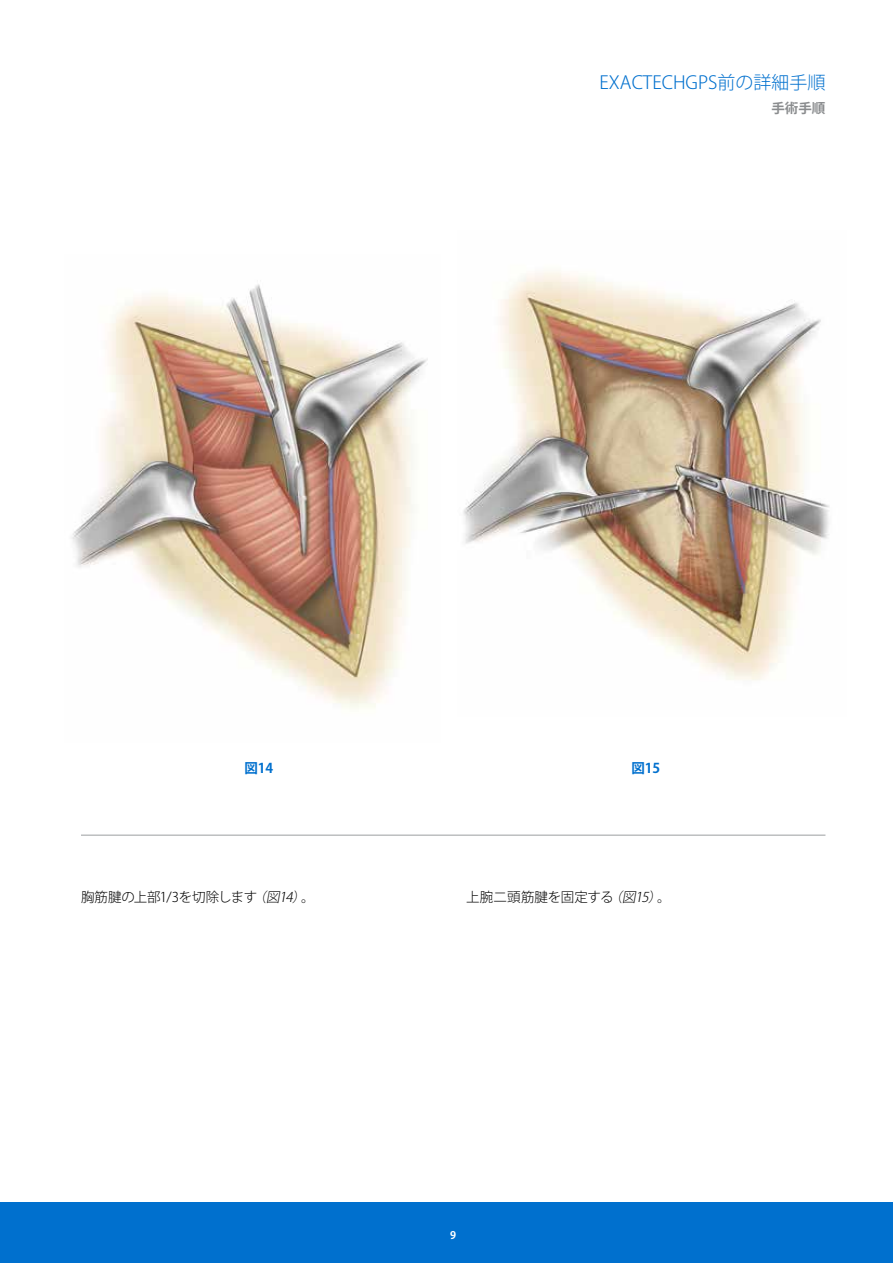
<style>
.page{position:relative;width:893px;height:1263px;background:#fff}
.page>*{position:absolute;margin:0;border:0;box-sizing:border-box;transform-origin:0 0}
.t1{font:300 18px "Koz Go Pro";color:#0070ce}
.t2{font:300 13.5px "Koz Go Pro";letter-spacing:-.01em;color:#000}
.t3{font:700 13.5px "Koz Go Pro";color:#0070ce}
.t4{font:700 13.5px "Koz Go Pro";color:#8a8c8e}
.t5{font:700 10.5px "Koz Go Pro";color:#fff}
.s1{font-style:italic}
</style>
<div class="page">
<div style="left:0;top:1202px;width:893px;height:61px;background:#0070ce"></div>
<hr style="left:81px;top:834px;width:744px;height:2px;background:#bcbec0">
<img style="left:71px;top:284px;width:357px;height:425px">
<img style="left:463px;top:271px;width:367px;height:409px">
<h1 class="t1" style="left:600px;top:70px;width:227px">EXACTECHGPS前の詳細手順</h1>
<p class="t4" style="left:771px;top:99px;width:55px">手術手順</p>
<p class="t3" style="left:244px;top:759px;width:30px">図14</p>
<p class="t3" style="left:631px;top:759px;width:30px">図15</p>
<p class="t2" style="left:81px;top:888px;width:235px">胸筋腱の上部1/3を切除します<span class="s1">（図14）</span>。</p>
<p class="t2" style="left:466px;top:888px;width:206px">上腕二頭筋腱を固定する<span class="s1">（図15）</span>。</p>
<p class="t5" style="left:450px;top:1228px;width:8px">9</p>
</div>
